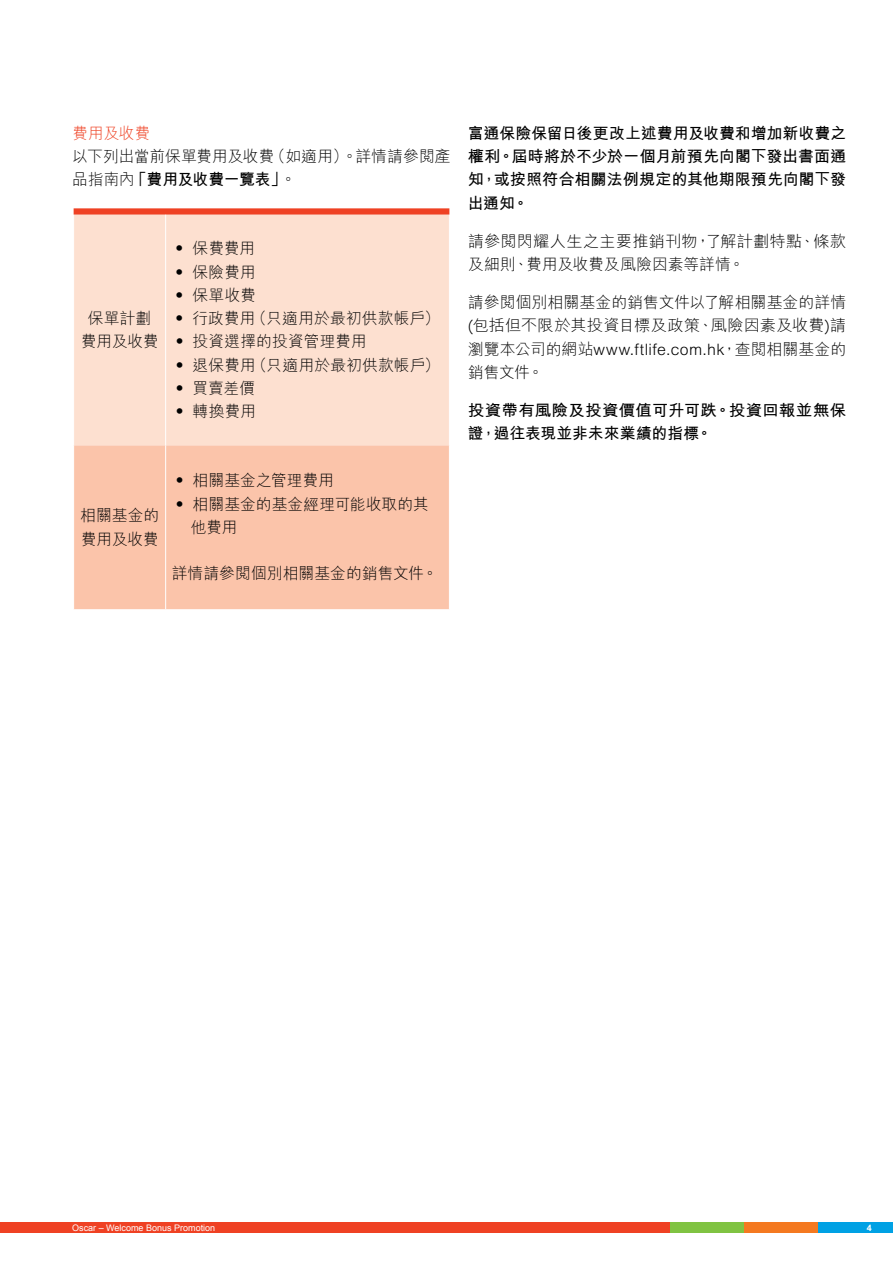
<style>
.page{position:relative;width:893px;height:1263px;background:#fff}
.page>*{position:absolute;margin:0;border:0;box-sizing:border-box;transform-origin:0 0}
.t1{font:300 15.75px/23.2px "M Hei HK";letter-spacing:.005em;color:#000}
.t2{font:700 15.75px/23.2px "M Hei HK";letter-spacing:-.005em;color:#000;text-align:justify}
.t3{font:700 15.75px/23.2px "M Hei HK";letter-spacing:-.005em;color:#000;scale:1.05 1}
.t4{font:300 15.75px "M Hei HK";letter-spacing:-.015em;color:#ef4123}
.t5{font:9px "Arial";color:#fff}
.t6{font:700 9px "Arial";color:#fff}
.s1{font-weight:700}
</style>
<div class="page">
<div style="left:670px;top:1222px;width:74px;height:11px;background:#80c342"></div>
<div style="left:744px;top:1222px;width:75px;height:11px;background:#f47920"></div>
<div style="left:819px;top:1222px;width:74px;height:11px;background:#00a1e4"></div>
<div style="left:0;top:1222px;width:670px;height:11px;background:#ef4123"></div>
<svg style="left:74px;top:208px;width:375px;height:7px;background:#f0553a"></svg>
<div style="left:74px;top:215px;width:375px;height:230px;background:#fde0d0"></div>
<div style="left:74px;top:445px;width:375px;height:164px;background:#fbc4aa"></div>
<hr style="left:165px;top:215px;width:1px;height:230px;background:#fff">
<hr style="left:165px;top:445px;width:1px;height:164px;background:#fff">
<p class="t4" style="left:72px;top:125px;width:79px">費用及收費</p>
<p class="t1" style="left:72px;top:144px;width:380px">以下列出當前保單費用及收費（如適用）。詳情請參閱產品指南內<span class="s1">「費用及收費一覽表」</span>。</p>
<p class="t1" style="left:81px;top:306px;width:79px;text-align:center">保單計劃費用及收費</p>
<p class="t1" style="left:172px;top:237px;width:85px">• 保費費用</p>
<p class="t1" style="left:172px;top:260px;width:86px">• 保險費用</p>
<p class="t1" style="left:172px;top:283px;width:86px">• 保單收費</p>
<p class="t1" style="left:172px;top:306px;width:270px">• 行政費用（只適用於最初供款帳戶）</p>
<p class="t1" style="left:172px;top:330px;width:197px">• 投資選擇的投資管理費用</p>
<p class="t1" style="left:172px;top:353px;width:270px">• 退保費用（只適用於最初供款帳戶）</p>
<p class="t1" style="left:172px;top:376px;width:85px">• 買賣差價</p>
<p class="t1" style="left:172px;top:399px;width:86px">• 轉換費用</p>
<p class="t1" style="left:80px;top:504px;width:81px">相關基金的費用及收費</p>
<p class="t1" style="left:172px;top:469px;width:164px">• 相關基金之管理費用</p>
<p class="t1" style="left:191px;top:492px;width:240px;text-indent:-19px">• 相關基金的基金經理可能收取的其他費用</p>
<p class="t1" style="left:172px;top:562px;width:268px">詳情請參閱個別相關基金的銷售文件。</p>
<p class="t2" style="left:468px;top:120px;width:380px">富通保險保留日後更改上述費用及收費和增加新收費之權利。屆時將於不少於一個月前預先向閣下發出書面通知，或按照符合相關法例規定的其他期限預先向閣下發出通知。</p>
<p class="t1" style="left:468px;top:229px;width:380px">請參閱閃耀人生之主要推銷刊物，了解計劃特點、條款及細則、費用及收費及風險因素等詳情。</p>
<p class="t1" style="left:468px;top:290px;width:380px;text-align:justify">請參閱個別相關基金的銷售文件以了解相關基金的詳情(包括但不限於其投資目標及政策、風險因素及收費)請瀏覽本公司的網站www.ftlife.com.hk，查閱相關基金的銷售文件。</p>
<p class="t3" style="left:468px;top:397px;width:362px">投資帶有風險及投資價值可升可跌。投資回報並無保證，過往表現並非未來業績的指標。</p>
<p class="t5" style="left:72px;top:1222px;width:144px">Oscar – Welcome Bonus Promotion</p>
<p class="t6" style="left:867px;top:1222px;width:7px">4</p>
</div>
